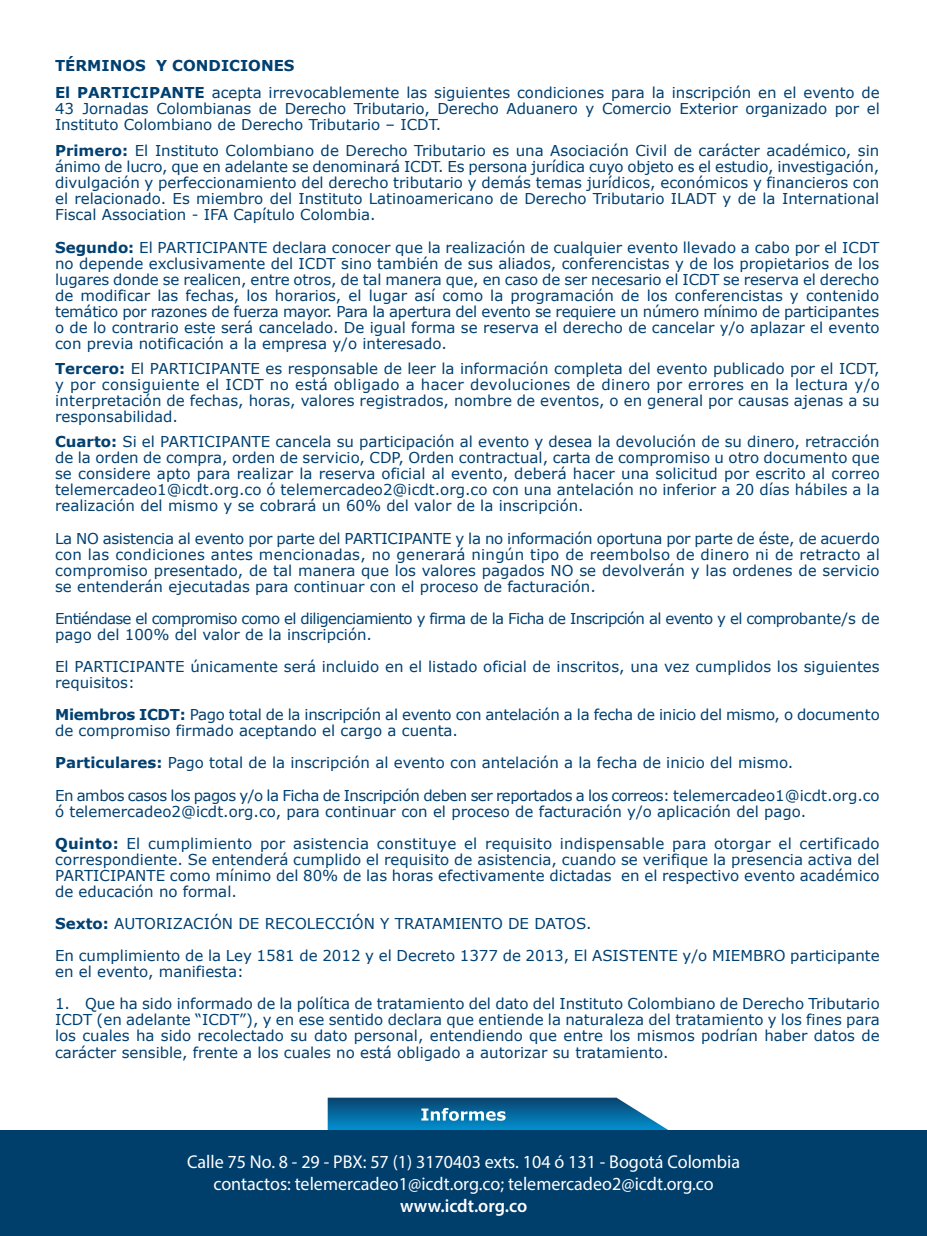
<style>
.page{position:relative;width:927px;height:1236px;background:#fff}
.page>*{position:absolute;margin:0;border:0;box-sizing:border-box;transform-origin:0 0}
.t1{font:18.45px/22.2px "Myriad Pro";color:#fff;text-align:center}
.t2{font:600 18.45px "Myriad Pro";color:#fff}
.t3{font:15px/16px "Verdana";color:#004071;text-align:justify}
.t4{font:15px/16px "Verdana";letter-spacing:-.02em;color:#004071}
.t5{font:15px/16px "Verdana";letter-spacing:-.045em;color:#004071}
.s1{font-weight:700}
</style>
<div class="page">
<svg style="left:328px;top:1097px;width:340px;height:33px;background:#257dac"></svg>
<div style="left:1px;top:1130px;width:926px;height:105px;background:#003e6c"></div>
<p class="t3" style="left:55px;top:52px;width:826px;line-height:26.8px"><span class="s1">TÉRMINOS Y CONDICIONES<br>El PARTICIPANTE</span> acepta irrevocablemente las siguientes condiciones para la inscripción en el evento de</p>
<p class="t3" style="left:55px;top:100px;width:826px">43 Jornadas Colombianas de Derecho Tributario, Derecho Aduanero y Comercio Exterior organizado por el<br>Instituto Colombiano de Derecho Tributario – ICDT.</p>
<p class="t3" style="left:55px;top:142px;width:826px"><span class="s1">Primero:</span> El Instituto Colombiano de Derecho Tributario es una Asociación Civil de carácter académico, sin ánimo de lucro, que en adelante se denominará ICDT. Es persona jurídica cuyo objeto es el estudio, investigación, divulgación y perfeccionamiento del derecho tributario y demás temas jurídicos, económicos y financieros con el relacionado. Es miembro del Instituto Latinoamericano de Derecho Tributario ILADT y de la International Fiscal Association - IFA Capítulo Colombia.</p>
<p class="t3" style="left:55px;top:239px;width:826px"><span class="s1">Segundo:</span> El PARTICIPANTE declara conocer que la realización de cualquier evento llevado a cabo por el ICDT no depende exclusivamente del ICDT sino también de sus aliados, conferencistas y de los propietarios de los lugares donde se realicen, entre otros, de tal manera que, en caso de ser necesario el ICDT se reserva el derecho de modificar las fechas, los horarios, el lugar así como la programación de los conferencistas y contenido temático por razones de fuerza mayor. Para la apertura del evento se requiere un número mínimo de participantes o de lo contrario este será cancelado. De igual forma se reserva el derecho de cancelar y/o aplazar el evento con previa notificación a la empresa y/o interesado.</p>
<p class="t3" style="left:55px;top:360px;width:826px"><span class="s1">Tercero:</span> El PARTICIPANTE es responsable de leer la información completa del evento publicado por el ICDT, y por consiguiente el ICDT no está obligado a hacer devoluciones de dinero por errores en la lectura y/o interpretación de fechas, horas, valores registrados, nombre de eventos, o en general por causas ajenas a su responsabilidad.</p>
<p class="t3" style="left:55px;top:433px;width:826px"><span class="s1">Cuarto:</span> Si el PARTICIPANTE cancela su participación al evento y desea la devolución de su dinero, retracción de la orden de compra, orden de servicio, CDP, Orden contractual, carta de compromiso u otro documento que se considere apto para realizar la reserva oficial al evento, deberá hacer una solicitud por escrito al correo telemercadeo1@icdt.org.co ó telemercadeo2@icdt.org.co con una antelación no inferior a 20 días hábiles a la realización del mismo y se cobrará un 60% del valor de la inscripción.</p>
<p class="t3" style="left:55px;top:530px;width:826px">La NO asistencia al evento por parte del PARTICIPANTE y la no información oportuna por parte de éste, de acuerdo con las condiciones antes mencionadas, no generará ningún tipo de reembolso de dinero ni de retracto al compromiso presentado, de tal manera que los valores pagados NO se devolverán y las ordenes de servicio se entenderán ejecutadas para continuar con el proceso de facturación.</p>
<p class="t5" style="left:55px;top:610px;width:826px">Entiéndase el compromiso como el diligenciamiento y firma de la Ficha de Inscripción al evento y el comprobante/s de pago del 100% del valor de la inscripción.</p>
<p class="t3" style="left:55px;top:658px;width:826px">El PARTICIPANTE únicamente será incluido en el listado oficial de inscritos, una vez cumplidos los siguientes requisitos:</p>
<p class="t4" style="left:55px;top:706px;width:826px"><span class="s1">Miembros ICDT:</span> Pago total de la inscripción al evento con antelación a la fecha de inicio del mismo, o documento de compromiso firmado aceptando el cargo a cuenta.</p>
<p class="t3" style="left:55px;top:746px;width:826px;line-height:32.1px"><span class="s1">Particulares:</span> Pago total de la inscripción al evento con antelación a la fecha de inicio del mismo.<br>En ambos casos los pagos y/o la Ficha de Inscripción deben ser reportados a los correos: telemercadeo1@icdt.org.co</p>
<p class="t3" style="left:55px;top:794px;width:826px;line-height:32.1px">ó telemercadeo2@icdt.org.co, para continuar con el proceso de facturación y/o aplicación del pago.<br><span class="s1">Quinto:</span> El cumplimiento por asistencia constituye el requisito indispensable para otorgar el certificado</p>
<p class="t3" style="left:55px;top:851px;width:826px">correspondiente. Se entenderá cumplido el requisito de asistencia, cuando se verifique la presencia activa del PARTICIPANTE como mínimo del 80% de las horas efectivamente dictadas en el respectivo evento académico de educación no formal.</p>
<p class="t3" style="left:55px;top:907px;width:826px;line-height:32.1px"><span class="s1">Sexto:</span> AUTORIZACIÓN DE RECOLECCIÓN Y TRATAMIENTO DE DATOS.<br>En cumplimiento de la Ley 1581 de 2012 y el Decreto 1377 de 2013, El ASISTENTE y/o MIEMBRO participante</p>
<p class="t3" style="left:55px;top:963px;width:190px">en el evento, manifiesta:</p>
<p class="t3" style="left:55px;top:995px;width:826px">1. Que ha sido informado de la política de tratamiento del dato del Instituto Colombiano de Derecho Tributario ICDT (en adelante “ICDT”), y en ese sentido declara que entiende la naturaleza del tratamiento y los fines para los cuales ha sido recolectado su dato personal, entendiendo que entre los mismos podrían haber datos de carácter sensible, frente a los cuales no está obligado a autorizar su tratamiento.</p>
<p class="t1" style="left:187px;top:1150px;width:554px">Calle 75 No. 8 - 29 - PBX: 57 (1) 3170403 exts. 104 ó 131 - Bogotá Colombia contactos: telemercadeo1@icdt.org.co; telemercadeo2@icdt.org.co</p>
<p class="t2" style="left:400px;top:1194px;width:129px">www.icdt.org.co</p>
</div>
